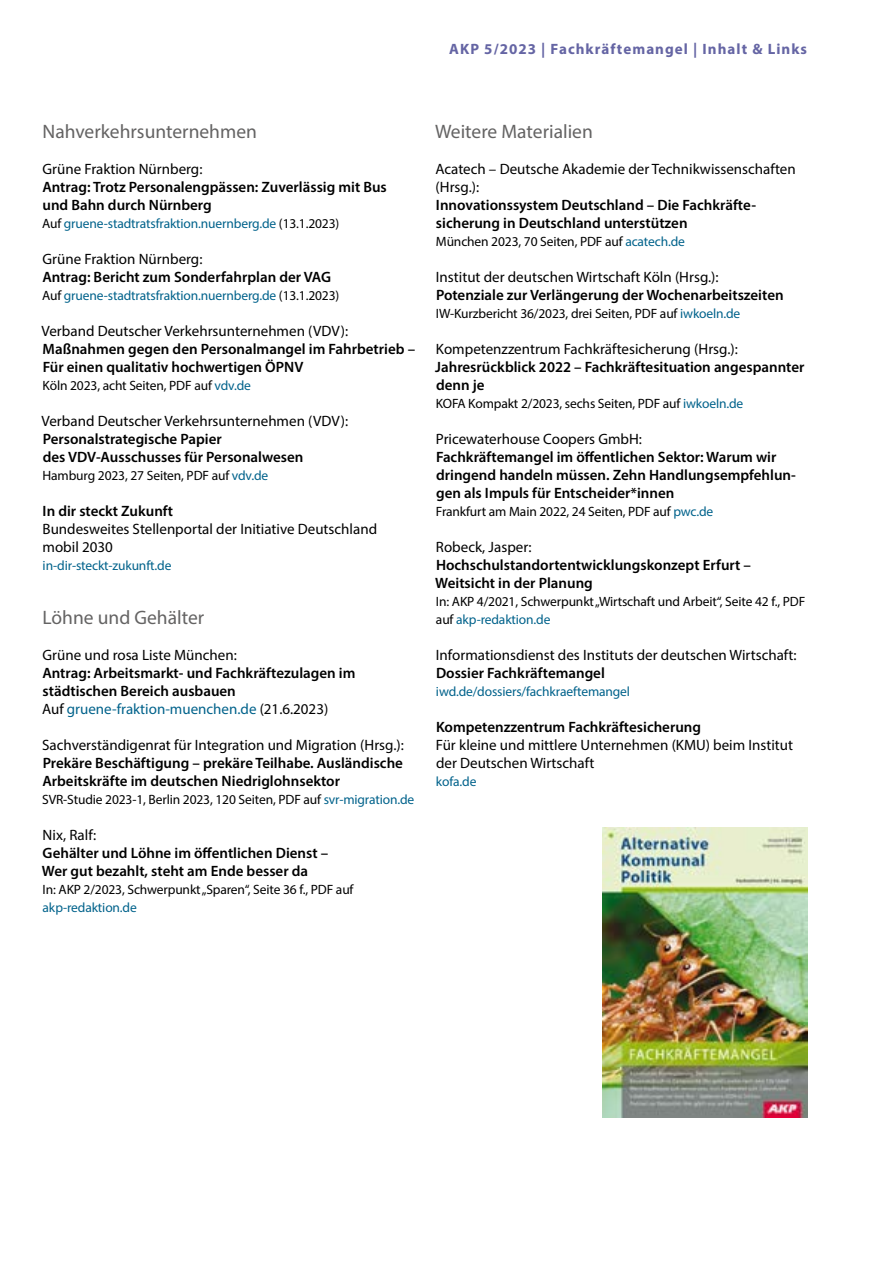
<style>
.page{position:relative;width:893px;height:1263px;background:#fff}
.page>*{position:absolute;margin:0;border:0;box-sizing:border-box;transform-origin:0 0}
.t1{font:19.5px "Myriad Pro";color:#646363}
.t2{font:600 15px/18px "Myriad Pro";color:#000}
.t3{font:15px/18px "Myriad Pro";color:#000}
.t4{font:700 15px "Myriad Pro";letter-spacing:.07em;color:#6565a4}
.t5{font:13.5px/18px "Myriad Pro";letter-spacing:-.01em;color:#000}
.t6{font:13.5px "Myriad Pro";letter-spacing:-.01em;color:#00628b}
.s1{color:#000}
.s2{color:#00628b}
.s3{font-weight:400}
.s4{font-weight:400;color:#00628b}
</style>
<div class="page">
<img style="left:602px;top:827px;width:206px;height:291px">
<p class="t4" style="left:449px;top:39px;width:359px">AKP 5/2023 | Fachkräftemangel | Inhalt &amp; Links</p>
<h1 class="t1" style="left:43px;top:119px;width:216px">Nahverkehrsunternehmen</h1>
<p class="t3" style="left:43px;top:159px;width:161px">Grüne Fraktion Nürnberg:</p>
<p class="t2" style="left:42px;top:177px;width:346px">Antrag: Trotz Personalengpässen: Zuverlässig mit Bus und Bahn durch Nürnberg</p>
<p class="t6" style="left:42px;top:215px;width:299px"><span class="s1">Auf</span> gruene-stadtratsfraktion.nuernberg.de <span class="s1">(13.1.2023)</span></p>
<p class="t3" style="left:43px;top:249px;width:161px">Grüne Fraktion Nürnberg:</p>
<p class="t2" style="left:42px;top:267px;width:290px">Antrag: Bericht zum Sonderfahrplan der VAG</p>
<p class="t6" style="left:42px;top:287px;width:299px"><span class="s1">Auf</span> gruene-stadtratsfraktion.nuernberg.de <span class="s1">(13.1.2023)</span></p>
<p class="t3" style="left:42px;top:321px;width:308px">Verband Deutscher Verkehrsunternehmen (VDV):</p>
<p class="t2" style="left:43px;top:339px;width:374px">Maßnahmen gegen den Personalmangel im Fahrbetrieb –<br>Für einen qualitativ hochwertigen ÖPNV</p>
<p class="t5" style="left:43px;top:376px;width:210px">Köln 2023, acht Seiten, PDF auf <span class="s2">vdv.de</span></p>
<p class="t3" style="left:42px;top:411px;width:308px">Verband Deutscher Verkehrsunternehmen (VDV):</p>
<p class="t2" style="left:43px;top:429px;width:262px">Personalstrategische Papier<br>des VDV-Ausschusses für Personalwesen</p>
<p class="t5" style="left:43px;top:466px;width:227px">Hamburg 2023, 27 Seiten, PDF auf <span class="s2">vdv.de</span></p>
<p class="t2" style="left:43px;top:501px;width:132px">In dir steckt Zukunft</p>
<p class="t3" style="left:43px;top:519px;width:336px">Bundesweites Stellenportal der Initiative Deutschland mobil 2030</p>
<p class="t6" style="left:43px;top:557px;width:130px">in-dir-steckt-zukunft.de</p>
<h1 class="t1" style="left:43px;top:605px;width:163px">Löhne und Gehälter</h1>
<p class="t3" style="left:43px;top:645px;width:196px">Grüne und rosa Liste München:</p>
<p class="t2" style="left:42px;top:663px;width:315px">Antrag: Arbeitsmarkt- und Fachkräftezulagen im städtischen Bereich ausbauen<br><span class="s3">Auf</span> <span class="s4">gruene-fraktion-muenchen.de</span> <span class="s3">(21.6.2023)</span></p>
<p class="t3" style="left:42px;top:735px;width:363px">Sachverständigenrat für Integration und Migration (Hrsg.):</p>
<p class="t2" style="left:42px;top:753px;width:362px">Prekäre Beschäftigung – prekäre Teilhabe. Ausländische<br>Arbeitskräfte im deutschen Niedriglohnsektor</p>
<p class="t5" style="left:42px;top:790px;width:374px">SVR-Studie 2023-1, Berlin 2023, 120 Seiten, PDF auf <span class="s2">svr-migration.de</span></p>
<p class="t3" style="left:43px;top:825px;width:55px">Nix, Ralf:</p>
<p class="t2" style="left:42px;top:843px;width:288px">Gehälter und Löhne im öffentlichen Dienst –<br>Wer gut bezahlt, steht am Ende besser da</p>
<p class="t5" style="left:43px;top:880px;width:312px">In: AKP 2/2023, Schwerpunkt „Sparen“, Seite 36 f., PDF auf</p>
<p class="t6" style="left:43px;top:899px;width:96px">akp-redaktion.de</p>
<h1 class="t1" style="left:435px;top:119px;width:159px">Weitere Materialien</h1>
<p class="t3" style="left:435px;top:159px;width:362px">Acatech – Deutsche Akademie der Technikwissenschaften (Hrsg.):</p>
<p class="t2" style="left:436px;top:195px;width:321px">Innovationssystem Deutschland – Die Fachkräfte&shy;sicherung in Deutschland unterstützen</p>
<p class="t5" style="left:436px;top:232px;width:251px">München 2023, 70 Seiten, PDF auf <span class="s2">acatech.de</span></p>
<p class="t3" style="left:436px;top:267px;width:284px">Institut der deutschen Wirtschaft Köln (Hrsg.):</p>
<p class="t2" style="left:436px;top:285px;width:349px">Potenziale zur Verlängerung der Wochenarbeitszeiten</p>
<p class="t5" style="left:436px;top:304px;width:306px">IW-Kurzbericht 36/2023, drei Seiten, PDF auf <span class="s2">iwkoeln.de</span></p>
<p class="t3" style="left:436px;top:339px;width:303px">Kompetenzzentrum Fachkräftesicherung (Hrsg.):</p>
<p class="t2" style="left:435px;top:357px;width:371px">Jahresrückblick 2022 – Fachkräftesituation angespannter denn je</p>
<p class="t5" style="left:436px;top:394px;width:309px">KOFA Kompakt 2/2023, sechs Seiten, PDF auf <span class="s2">iwkoeln.de</span></p>
<p class="t3" style="left:436px;top:429px;width:208px">Pricewaterhouse Coopers GmbH:</p>
<p class="t2" style="left:436px;top:447px;width:361px">Fachkräftemangel im öffentlichen Sektor: Warum wir dringend handeln müssen. Zehn Handlungsempfehlun&shy;gen als Impuls für Entscheider*innen</p>
<p class="t5" style="left:436px;top:502px;width:279px">Frankfurt am Main 2022, 24 Seiten, PDF auf <span class="s2">pwc.de</span></p>
<p class="t3" style="left:436px;top:537px;width:97px">Robeck, Jasper:</p>
<p class="t2" style="left:435px;top:555px;width:317px">Hochschulstandortentwicklungskonzept Erfurt –<br>Weitsicht in der Planung</p>
<p class="t5" style="left:436px;top:592px;width:371px">In: AKP 4/2021, Schwerpunkt „Wirtschaft und Arbeit“, Seite 42 f., PDF auf <span class="s2">akp-redaktion.de</span></p>
<p class="t3" style="left:436px;top:645px;width:362px">Informationsdienst des Instituts der deutschen Wirtschaft:</p>
<p class="t2" style="left:436px;top:663px;width:170px">Dossier Fachkräftemangel</p>
<p class="t6" style="left:436px;top:683px;width:196px">iwd.de/dossiers/fachkraeftemangel</p>
<p class="t2" style="left:436px;top:717px;width:267px">Kompetenzzentrum Fachkräftesicherung</p>
<p class="t3" style="left:436px;top:735px;width:359px">Für kleine und mittlere Unternehmen (KMU) beim Institut der Deutschen Wirtschaft</p>
<p class="t6" style="left:436px;top:773px;width:42px">kofa.de</p>
</div>
